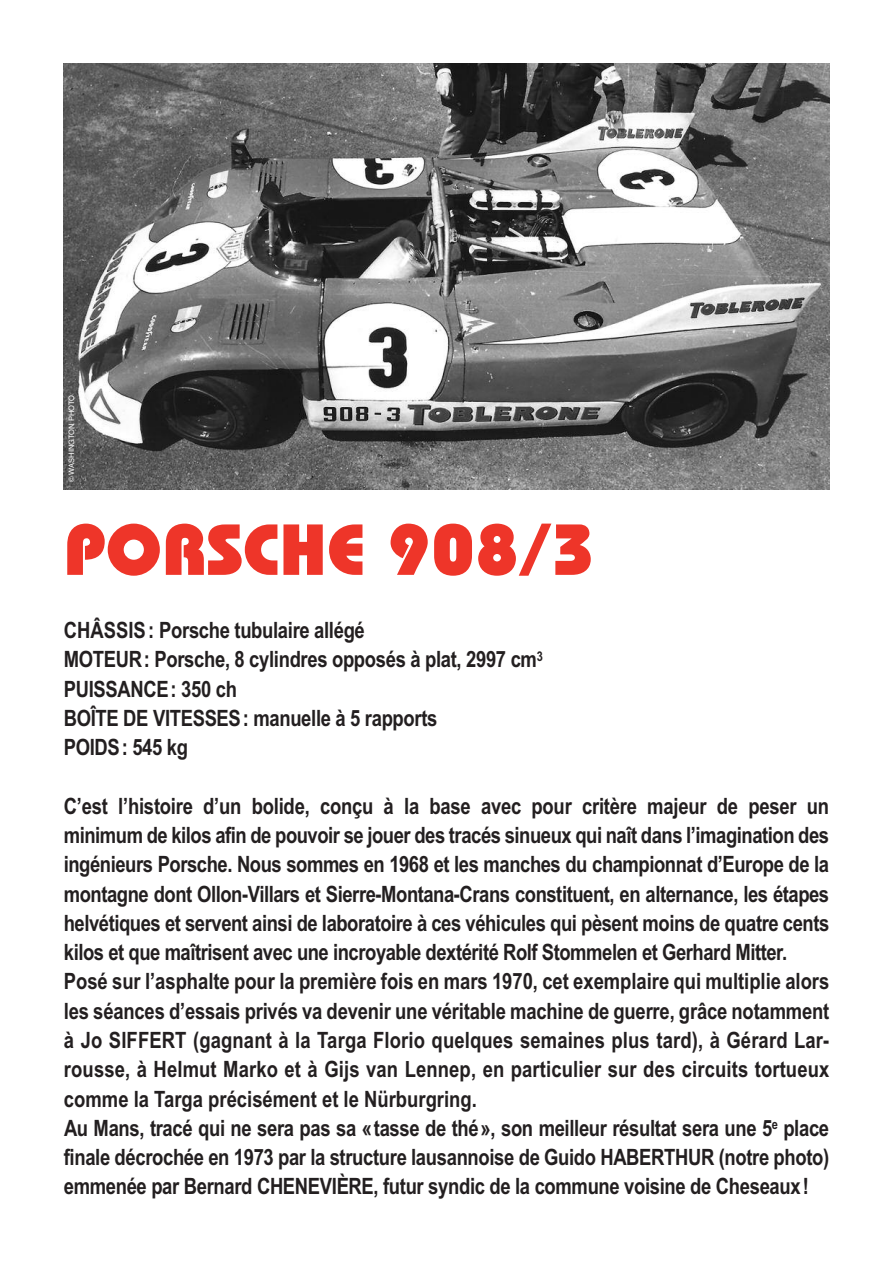
<style>
.page{position:relative;width:893px;height:1263px;background:#fff}
.page>*{position:absolute;margin:0;border:0;box-sizing:border-box;transform-origin:0 0}
.t1{font:800 72px "Bauhaus";color:#ee3529}
.t2{font:700 22.5px/29.2px "Arial Narrow";letter-spacing:-.015em;color:#231f20}
.t3{font:7.5px "Helvetica";color:#fff}
</style>
<div class="page">
<img style="left:64px;top:64px;width:765px;height:425px">
<p class="t3" style="left:67px;top:482px;width:89px;rotate:-90deg">© WASHINGTON PHOTO</p>
<h1 class="t1" style="left:64px;top:524px;width:533px">PORSCHE 908/3</h1>
<p class="t2" style="left:64px;top:615px;width:480px">CHÂSSIS: Porsche tubulaire allégé<br>MOTEUR: Porsche, 8 cylindres opposés à plat, 2997 cm<sup>3<br></sup>PUISSANCE: 350 ch<br>BOÎTE DE VITESSES: manuelle à 5 rapports<br>POIDS: 545 kg</p>
<p class="t2" style="left:64px;top:791px;width:767px">C’est l’histoire d’un bolide, conçu à la base avec pour critère majeur de peser un minimum de kilos afin de pouvoir se jouer des tracés sinueux qui naît dans l’imagination des ingénieurs Porsche. Nous sommes en 1968 et les manches du championnat d’Europe de la montagne dont Ollon-Villars et Sierre-Montana-Crans constituent, en alternance, les étapes helvétiques et servent ainsi de laboratoire à ces véhicules qui pèsent moins de quatre cents kilos et que maîtrisent avec une incroyable dextérité Rolf Stommelen et Gerhard Mitter.<br>Posé sur l’asphalte pour la première fois en mars 1970, cet exemplaire qui multiplie alors les séances d’essais privés va devenir une véritable machine de guerre, grâce notamment à Jo SIFFERT (gagnant à la Targa Florio quelques semaines plus tard), à Gérard Lar&shy;rousse, à Helmut Marko et à Gijs van Lennep, en particulier sur des circuits tortueux comme la Targa précisément et le Nürburgring.<br>Au Mans, tracé qui ne sera pas sa «tasse de thé», son meilleur résultat sera une 5<sup>e</sup> place finale décrochée en 1973 par la structure lausannoise de Guido HABERTHUR (notre photo) emmenée par Bernard CHENEVIÈRE, futur syndic de la commune voisine de Cheseaux!</p>
</div>
